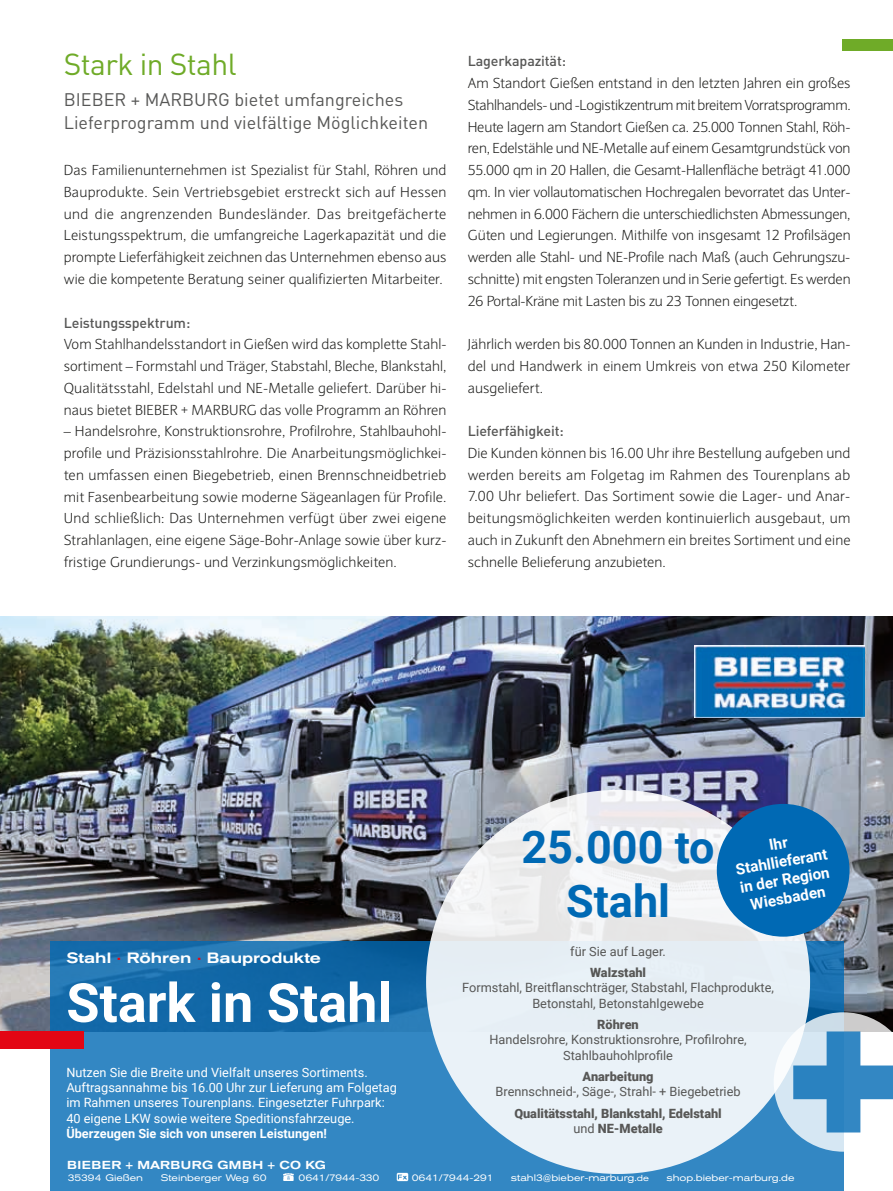
<style>
.page{position:relative;width:893px;height:1191px;background:#fff}
.page>*{position:absolute;margin:0;border:0;box-sizing:border-box;transform-origin:0 0}
.t1{font:700 54px "Roboto";color:#fff}
.t2{font:700 45px/54px "Roboto";color:#0069b4;text-align:center}
.t3{font:30px "FFDIN";letter-spacing:-.02em;color:#6fab28}
.t4{font:18px/22.5px "FFDIN";color:#575756}
.t5{font:700 15.3px/18.3px "Roboto";color:#fff;text-align:center}
.t6{font:500 expanded 14.85px "Akzidenz Grotesk BE";color:#fff}
.t7{font:300 14.25px/21.8px "Expert Sans CE";letter-spacing:.01em;color:#1d1d1b;text-align:justify}
.t8{font:500 14.25px "FFDIN";letter-spacing:-.01em;color:#575756}
.t9{font:12.75px/15.3px "Roboto";color:#575756;text-align:center}
.t10{font:12.75px/15.3px "Roboto";color:#fff}
.t11{font:900 12.75px/15.3px "Roboto";color:#575756;text-align:center}
.t12{font:700 12.75px "Roboto";color:#fff}
.t13{font:500 expanded 11.55px "Akzidenz Grotesk BE";letter-spacing:.04em;color:#fff}
.t14{font:expanded 9.45px "Akzidenz Grotesk BE";color:#fff}
.s1{color:#e30614}
.s2{font-weight:400}
.s3{font-size:8.55px}
</style>
<div class="page">
<div style="left:842px;top:39px;width:51px;height:12px;background:#6fab28"></div>
<img style="left:0;top:617px;width:893px;height:574px">
<svg style="left:50px;top:941px;width:793px;height:250px;background:#297eba"></svg>
<div style="left:426px;top:790px;width:384px;height:384px;background:linear-gradient(to bottom,#efeeef,#e7f2f9);border-radius:50%"></div>
<div style="left:0;top:1031px;width:84px;height:17px;background:#e30614"></div>
<img style="left:695px;top:645px;width:170px;height:72px">
<svg style="left:397px;top:1173px;width:12px;height:8px"></svg>
<svg style="left:283px;top:1173px;width:11px;height:7px"></svg>
<svg style="left:774px;top:1012px;width:119px;height:139px"></svg>
<div style="left:717px;top:804px;width:132px;height:132px;background:#0069b4;border-radius:50%"></div>
<h3 class="t3" style="left:64px;top:46px;width:174px">Stark in Stahl</h3>
<p class="t4" style="left:64px;top:88px;width:366px">BIEBER + MARBURG bietet umfangreiches<br>Lieferprogramm und vielfältige Möglichkeiten</p>
<p class="t7" style="left:64px;top:159px;width:384px">Das Familienunternehmen ist Spezialist für Stahl, Röhren und Bauprodukte. Sein Vertriebsgebiet erstreckt sich auf Hessen und die angrenzenden Bundesländer. Das breitgefächerte Leistungsspektrum, die umfangreiche Lagerkapazität und die prompte Lieferfähigkeit zeichnen das Unternehmen ebenso aus wie die kompetente Beratung seiner qualifizierten Mitarbeiter.</p>
<p class="t8" style="left:64px;top:313px;width:128px">Leistungsspektrum:</p>
<p class="t7" style="left:64px;top:333px;width:384px">Vom Stahlhandelsstandort in Gießen wird das komplette Stahl&shy;sortiment – Formstahl und Träger, Stabstahl, Bleche, Blankstahl, Qualitätsstahl, Edelstahl und NE-Metalle geliefert. Darüber hi&shy;naus bietet BIEBER + MARBURG das volle Programm an Röhren</p>
<p class="t7" style="left:64px;top:420px;width:384px">– Handelsrohre, Konstruktionsrohre, Profilrohre, Stahlbauhohl&shy;profile und Präzisionsstahlrohre. Die Anarbeitungsmöglichkei&shy;ten umfassen einen Biegebetrieb, einen Brennschneidbetrieb mit Fasenbearbeitung sowie moderne Sägeanlagen für Profile.<br>Und schließlich: Das Unternehmen verfügt über zwei eigene Strahlanlagen, eine eigene Säge-Bohr-Anlage sowie über kurz&shy;fristige Grundierungs- und Verzinkungsmöglichkeiten.</p>
<p class="t8" style="left:468px;top:52px;width:100px">Lagerkapazität:</p>
<p class="t7" style="left:468px;top:72px;width:384px">Am Standort Gießen entstand in den letzten Jahren ein großes Stahlhandels- und -Logistikzentrum mit breitem Vorratsprogramm.<br>Heute lagern am Standort Gießen ca. 25.000 Tonnen Stahl, Röh&shy;ren, Edelstähle und NE-Metalle auf einem Gesamtgrundstück von 55.000 qm in 20 Hallen, die Gesamt-Hallenfläche beträgt 41.000 qm. In vier vollautomatischen Hochregalen bevorratet das Unter&shy;nehmen in 6.000 Fächern die unterschiedlichsten Abmessungen, Güten und Legierungen. Mithilfe von insgesamt 12 Profilsägen werden alle Stahl- und NE-Profile nach Maß (auch Gehrungszu&shy;schnitte) mit engsten Toleranzen und in Serie gefertigt. Es werden 26 Portal-Kräne mit Lasten bis zu 23 Tonnen eingesetzt.</p>
<p class="t7" style="left:468px;top:333px;width:384px">Jährlich werden bis 80.000 Tonnen an Kunden in Industrie, Han&shy;del und Handwerk in einem Umkreis von etwa 250 Kilometer ausgeliefert.</p>
<p class="t8" style="left:468px;top:422px;width:97px">Lieferfähigkeit:</p>
<p class="t7" style="left:468px;top:442px;width:384px">Die Kunden können bis 16.00 Uhr ihre Bestellung aufgeben und werden bereits am Folgetag im Rahmen des Tourenplans ab 7.00 Uhr beliefert. Das Sortiment sowie die Lager- und Anar&shy;beitungsmöglichkeiten werden kontinuierlich ausgebaut, um auch in Zukunft den Abnehmern ein breites Sortiment und eine schnelle Belieferung anzubieten.</p>
<p class="t6" style="left:66px;top:949px;width:256px">Stahl <span class="s1">·</span> Röhren <span class="s1">·</span> Bauprodukte</p>
<h1 class="t1" style="left:66px;top:965px;width:327px">Stark in Stahl</h1>
<p class="t10" style="left:66px;top:1064px;width:332px">Nutzen Sie die Breite und Vielfalt unseres Sortiments.<br>Auftragsannahme bis 16.00 Uhr zur Lieferung am Folgetag im Rahmen unseres Tourenplans. Eingesetzter Fuhrpark:<br>40 eigene LKW sowie weitere Speditionsfahrzeuge.</p>
<p class="t12" style="left:66px;top:1124px;width:262px">Überzeugen Sie sich von unseren Leistungen!</p>
<p class="t13" style="left:67px;top:1157px;width:260px">BIEBER + MARBURG GMBH + CO KG</p>
<h2 class="t2" style="left:521px;top:818px;width:195px">25.000 to<br>Stahl</h2>
<p class="t9" style="left:570px;top:943px;width:97px">für Sie auf Lager.</p>
<p class="t11" style="left:590px;top:964px;width:58px">Walzstahl</p>
<p class="t9" style="left:462px;top:979px;width:313px">Formstahl, Breitflanschträger, Stabstahl, Flachprodukte,<br>Betonstahl, Betonstahlgewebe</p>
<p class="t11" style="left:597px;top:1016px;width:43px">Röhren</p>
<p class="t9" style="left:489px;top:1031px;width:259px">Handelsrohre, Konstruktionsrohre, Profilrohre,<br>Stahlbauhohlprofile</p>
<p class="t11" style="left:583px;top:1068px;width:72px">Anarbeitung</p>
<p class="t9" style="left:495px;top:1083px;width:247px">Brennschneid-, Säge-, Strahl- + Biegebetrieb</p>
<p class="t11" style="left:514px;top:1104px;width:209px">Qualitätsstahl, Blankstahl, Edelstahl <span class="s2">und</span> NE-Metalle</p>
<p class="t5" style="left:731px;top:842px;width:94px;rotate:-10deg">Ihr<br>Stahllieferant in der Region<br>Wiesbaden</p>
<p class="t14" style="left:68px;top:1172px;width:77px">35394 Gießen</p>
<p class="t14" style="left:161px;top:1172px;width:107px">Steinberger Weg 60</p>
<p class="t14" style="left:299px;top:1172px;width:82px">0641/7944-330</p>
<p class="t14" style="left:412px;top:1172px;width:83px">0641/7944-291</p>
<p class="t14" style="left:666px;top:1172px;width:130px">shop.bieber-marburg.de</p>
<p class="t14" style="left:511px;top:1172px;width:139px">stahl3@bieber-marburg.<span class="s3">de</span></p>
</div>
